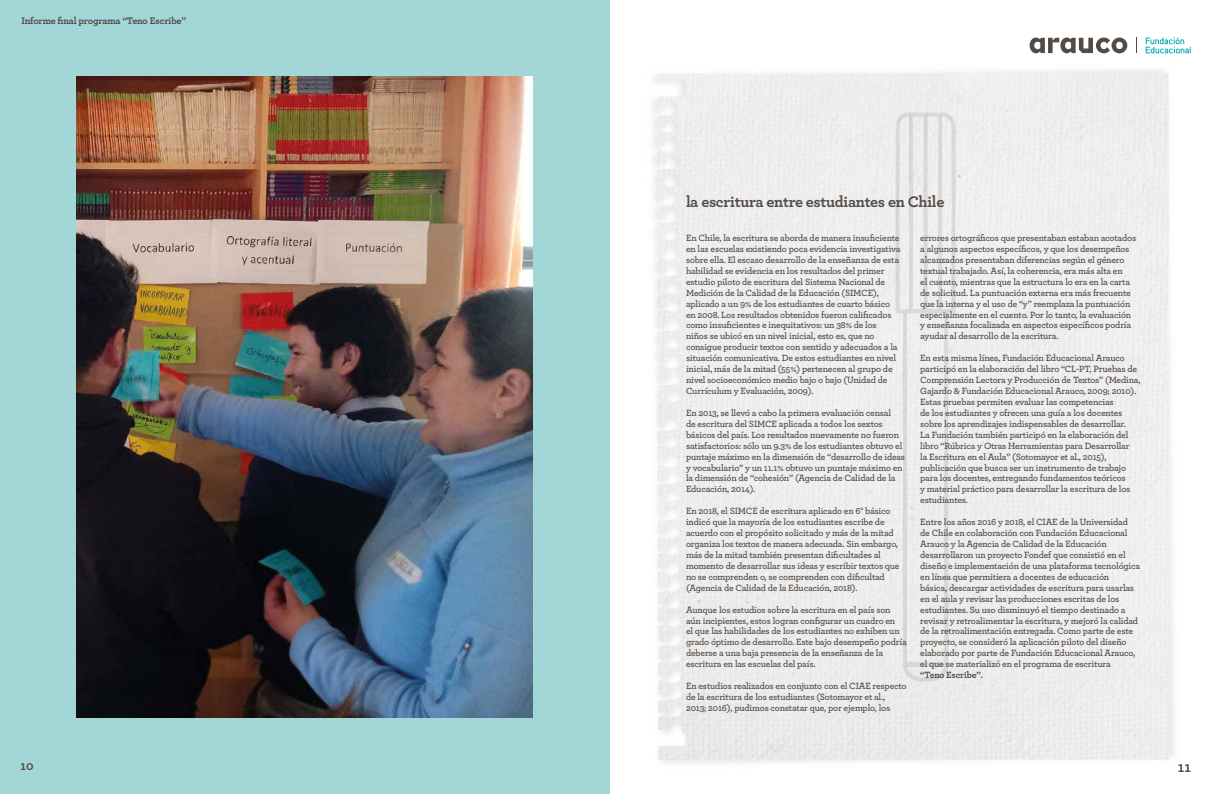
<style>
.page{position:relative;width:1219px;height:794px;background:#fff}
.page>*{position:absolute;margin:0;border:0;box-sizing:border-box;transform-origin:0 0}
.t1{font:700 16px "Archer";letter-spacing:-.02em;color:#544b45}
.t2{font:700 15px "Archer";color:#544b45}
.t3{font:700 13px "Archer";color:#544b45}
.t4{font:700 10px "Archer";letter-spacing:-.02em;color:#544b45}
.t5{font:600 9.5px/10.9px "Archer";letter-spacing:-.02em;color:#544b45}
.t6{font:700 9.5px "Archer";letter-spacing:-.025em;color:#544b45}
</style>
<div class="page">
<div style="left:0;top:0;width:609px;height:794px;background:#a3d6d6"></div>
<img style="left:77px;top:77px;width:456px;height:640px">
<div style="left:653px;top:70px;width:521px;height:693px;background:#eee"></div>
<svg style="left:895px;top:112px;width:61px;height:570px"></svg>
<svg style="left:1030px;top:38px;width:97px;height:15px"></svg>
<svg style="left:1146px;top:37px;width:45px;height:16px"></svg>
<svg style="left:1136px;top:38px;width:1px;height:15px"></svg>
<p class="t4" style="left:22px;top:12px;width:166px">Informe final programa “Teno Escribe”</p>
<h1 class="t1" style="left:686px;top:189px;width:260px">la escritura entre estudiantes en Chile</h1>
<p class="t5" style="left:686px;top:232px;width:216px">En Chile, la escritura se aborda de manera insuficiente en las escuelas existiendo poca evidencia investigativa sobre ella. El escaso desarrollo de la enseñanza de esta habilidad se evidencia en los resultados del primer estudio piloto de escritura del Sistema Nacional de Medición de la Calidad de la Educación (SIMCE), aplicado a un 9% de los estudiantes de cuarto básico en 2008. Los resultados obtenidos fueron calificados como insuficientes e inequitativos: un 38% de los niños se ubicó en un nivel inicial, esto es, que no consigue producir textos con sentido y adecuados a la situación comunicativa. De estos estudiantes en nivel inicial, más de la mitad (55%) pertenecen al grupo de nivel socioeconómico medio bajo o bajo (Unidad de Currículum y Evaluación, 2009).</p>
<p class="t5" style="left:686px;top:407px;width:221px">En 2013, se llevó a cabo la primera evaluación censal<br>de escritura del SIMCE aplicada a todos los sextos básicos del país. Los resultados nuevamente no fueron satisfactorios: sólo un 9.3% de los estudiantes obtuvo el puntaje máximo en la dimensión de “desarrollo de ideas y vocabulario” y un 11.1% obtuvo un puntaje máximo en la dimensión de “cohesión” (Agencia de Calidad de la Educación, 2014).</p>
<p class="t5" style="left:686px;top:505px;width:215px">En 2018, el SIMCE de escritura aplicado en 6° básico indicó que la mayoría de los estudiantes escribe de acuerdo con el propósito solicitado y más de la mitad organiza los textos de manera adecuada. Sin embargo, más de la mitad también presentan dificultades al momento de desarrollar sus ideas y escribir textos que no se comprenden o, se comprenden con dificultad (Agencia de Calidad de la Educación, 2018).</p>
<p class="t5" style="left:686px;top:603px;width:222px">Aunque los estudios sobre la escritura en el país son aún incipientes, estos logran configurar un cuadro en<br>el que las habilidades de los estudiantes no exhiben un grado óptimo de desarrollo. Este bajo desempeño podría deberse a una baja presencia de la enseñanza de la escritura en las escuelas del país.</p>
<p class="t5" style="left:686px;top:680px;width:222px">En estudios realizados en conjunto con el CIAE respecto de la escritura de los estudiantes (Sotomayor et al.,<br>2013; 2016), pudimos constatar que, por ejemplo, los</p>
<p class="t5" style="left:920px;top:232px;width:217px">errores ortográficos que presentaban estaban acotados a algunos aspectos específicos, y que los desempeños alcanzados presentaban diferencias según el género textual trabajado. Así, la coherencia, era más alta en<br>el cuento, mientras que la estructura lo era en la carta de solicitud. La puntuación externa era más frecuente que la interna y el uso de “y” reemplaza la puntuación especialmente en el cuento. Por lo tanto, la evaluación y enseñanza focalizada en aspectos específicos podría ayudar al desarrollo de la escritura.</p>
<p class="t5" style="left:920px;top:352px;width:222px">En esta misma línea, Fundación Educacional Arauco participó en la elaboración del libro “CL-PT, Pruebas de Comprensión Lectora y Producción de Textos” (Medina, Gajardo &amp; Fundación Educacional Arauco, 2009; 2010).<br>Estas pruebas permiten evaluar las competencias<br>de los estudiantes y ofrecen una guía a los docentes sobre los aprendizajes indispensables de desarrollar.<br>La Fundación también participó en la elaboración del libro “Rúbrica y Otras Herramientas para Desarrollar<br>la Escritura en el Aula” (Sotomayor et al., 2015), publicación que busca ser un instrumento de trabajo para los docentes, entregando fundamentos teóricos<br>y material práctico para desarrollar la escritura de los estudiantes.</p>
<p class="t5" style="left:920px;top:516px;width:222px">Entre los años 2016 y 2018, el CIAE de la Universidad<br>de Chile en colaboración con Fundación Educacional Arauco y la Agencia de Calidad de la Educación desarrollaron un proyecto Fondef que consistió en el diseño e implementación de una plataforma tecnológica en línea que permitiera a docentes de educación<br>básica, descargar actividades de escritura para usarlas en el aula y revisar las producciones escritas de los estudiantes. Su uso disminuyó el tiempo destinado a revisar y retroalimentar la escritura, y mejoró la calidad de la retroalimentación entregada. Como parte de este proyecto, se consideró la aplicación piloto del diseño elaborado por parte de Fundación Educacional Arauco, el que se materializó en el programa de escritura</p>
<p class="t6" style="left:920px;top:667px;width:64px">“Teno Escribe”.</p>
<h3 class="t3" style="left:20px;top:755px;width:15px">10</h3>
<h2 class="t2" style="left:1178px;top:755px;width:15px">11</h2>
</div>
